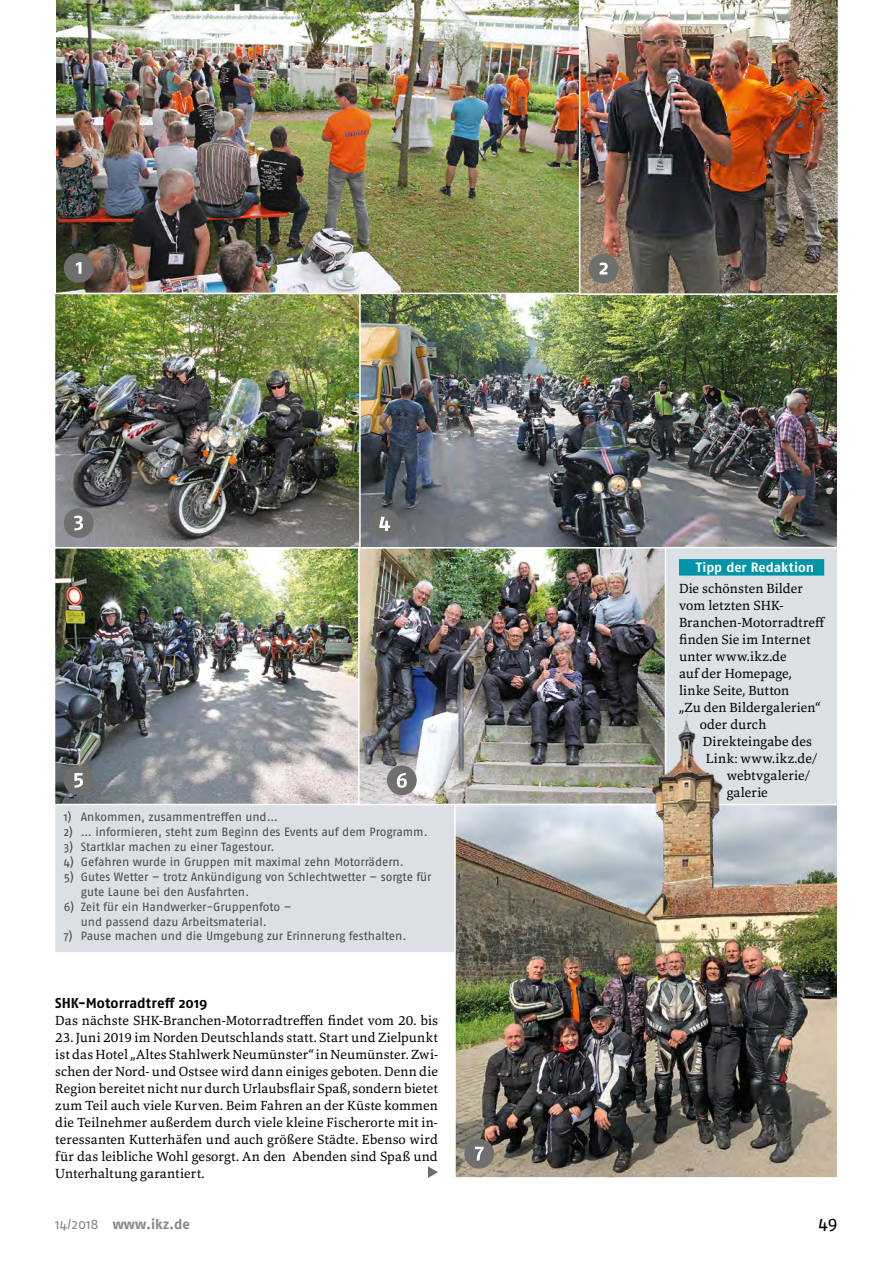
<style>
.page{position:relative;width:893px;height:1263px;background:#fff}
.page>*{position:absolute;margin:0;border:0;box-sizing:border-box;transform-origin:0 0}
.t1{font:18px "Fago OT";color:#000}
.IKZ_Zwischenhead_1_p{font:700 14.25px "Fago OT";letter-spacing:.005em;color:#000}
.t2{font:700 13.95px "Fago OT";color:#878786}
.IKZ_Grundschrift_ohn{font:13.8px/17px "Marbach";letter-spacing:.01em;color:#000;text-align:justify}
.Kasten_Head_p13{font:700 13.5px "Fago OT";color:#fff}
.IKZ_Bildunterschrift{font:12px/14.9px "Fago OT";letter-spacing:-.005em;color:#494948}
.s1{font-weight:400}
</style>
<div class="page">
<svg style="left:428px;top:1166px;width:10px;height:12px"></svg>
<img style="left:55px;top:294px;width:303px;height:252px">
<img style="left:358px;top:294px;width:479px;height:253px">
<div style="left:55px;top:803px;width:408px;height:150px;background:#dae0e3"></div>
<div style="left:54px;top:803px;width:410px;height:151px;border:2px solid #fff"></div>
<img style="left:56px;top:0;width:522px;height:293px">
<img style="left:578px;top:0;width:260px;height:296px">
<img style="left:54px;top:546px;width:303px;height:260px">
<img style="left:357px;top:546px;width:316px;height:260px">
<div style="left:64px;top:253px;width:30px;height:30px;background:#6f6f6e;border-radius:50%"></div>
<svg style="left:76px;top:262px;width:5px;height:12px"></svg>
<div style="left:589px;top:254px;width:29px;height:29px;background:#6f6f6e;border-radius:50%"></div>
<svg style="left:599px;top:263px;width:9px;height:11px"></svg>
<div style="left:64px;top:508px;width:30px;height:30px;background:#6f6f6e;border-radius:50%"></div>
<svg style="left:74px;top:516px;width:9px;height:14px"></svg>
<div style="left:370px;top:509px;width:30px;height:30px;background:#6f6f6e;border-radius:50%"></div>
<svg style="left:379px;top:517px;width:11px;height:14px"></svg>
<div style="left:64px;top:765px;width:30px;height:30px;background:#6f6f6e;border-radius:50%"></div>
<svg style="left:74px;top:773px;width:9px;height:15px"></svg>
<div style="left:387px;top:765px;width:30px;height:30px;background:#6f6f6e;border-radius:50%"></div>
<svg style="left:397px;top:773px;width:10px;height:15px"></svg>
<div style="left:665px;top:548px;width:173px;height:269px;background:#dae0e3"></div>
<div style="left:679px;top:559px;width:145px;height:17px;background:#0094a9"></div>
<div style="left:665px;top:547px;width:173px;height:271px;border:2px solid #fff"></div>
<img style="left:457px;top:807px;width:378px;height:369px">
<div style="left:454px;top:804px;width:384px;height:375px;border:2px solid #fff"></div>
<img style="left:459px;top:696px;width:374px;height:473px">
<div style="left:464px;top:1139px;width:30px;height:29px;background:#6f6f6e;border-radius:50%"></div>
<svg style="left:475px;top:1147px;width:9px;height:14px"></svg>
<p class="IKZ_Bildunterschrift" style="left:64px;top:810px;width:215px">1) Ankommen, zusammentreffen und…</p>
<p class="IKZ_Bildunterschrift" style="left:64px;top:825px;width:365px">2) … informieren, steht zum Beginn des Events auf dem Programm.</p>
<p class="IKZ_Bildunterschrift" style="left:64px;top:839px;width:212px">3) Startklar machen zu einer Tagestour.</p>
<p class="IKZ_Bildunterschrift" style="left:64px;top:854px;width:342px">4) Gefahren wurde in Gruppen mit maximal zehn Motorrädern.</p>
<p class="IKZ_Bildunterschrift" style="left:81px;top:869px;width:352px;text-indent:-17px">5) Gutes Wetter – trotz Ankündigung von Schlechtwetter – sorgte für gute Laune bei den Ausfahrten.</p>
<p class="IKZ_Bildunterschrift" style="left:81px;top:899px;width:212px;text-indent:-17px">6) Zeit für ein Handwerker-Gruppenfoto – und passend dazu Arbeitsmaterial.</p>
<p class="IKZ_Bildunterschrift" style="left:64px;top:929px;width:344px">7) Pause machen und die Umgebung zur Erinnerung festhalten.</p>
<p class="IKZ_Zwischenhead_1_p" style="left:55px;top:994px;width:154px">SHK-Motorradtreff 2019</p>
<p class="IKZ_Grundschrift_ohn" style="left:55px;top:1012px;width:384px">Das nächste SHK-Branchen-Motorradtreffen findet vom 20. bis</p>
<p class="IKZ_Grundschrift_ohn" style="left:55px;top:1029px;width:384px">23. Juni 2019 im Norden Deutschlands statt. Start und Zielpunkt ist das Hotel „Altes Stahlwerk Neumünster“ in Neumünster. Zwi&shy;schen der Nord- und Ostsee wird dann einiges geboten. Denn die Region bereitet nicht nur durch Urlaubsflair Spaß, sondern bietet zum Teil auch viele Kurven. Beim Fahren an der Küste kommen die Teilnehmer außerdem durch viele kleine Fischerorte mit in&shy;teressanten Kutterhäfen und auch größere Städte. Ebenso wird für das leibliche Wohl gesorgt. An den Abenden sind Spaß und Unterhaltung garantiert.</p>
<p class="Kasten_Head_p13" style="left:696px;top:559px;width:120px">Tipp der Redaktion</p>
<p class="IKZ_Grundschrift_ohn" style="left:679px;top:580px;width:126px">Die schönsten Bilder</p>
<p class="IKZ_Grundschrift_ohn" style="left:679px;top:597px;width:106px">vom letzten SHK-</p>
<p class="IKZ_Grundschrift_ohn" style="left:679px;top:614px;width:148px">Branchen-Motorradtreff</p>
<p class="IKZ_Grundschrift_ohn" style="left:679px;top:631px;width:133px">finden Sie im Internet</p>
<p class="IKZ_Grundschrift_ohn" style="left:679px;top:648px;width:109px">unter www.ikz.de</p>
<p class="IKZ_Grundschrift_ohn" style="left:679px;top:665px;width:114px">auf der Homepage,</p>
<p class="IKZ_Grundschrift_ohn" style="left:679px;top:682px;width:112px">linke Seite, Button</p>
<p class="IKZ_Grundschrift_ohn" style="left:679px;top:699px;width:143px">„Zu den Bildergalerien“</p>
<p class="IKZ_Grundschrift_ohn" style="left:700px;top:716px;width:68px">oder durch</p>
<p class="IKZ_Grundschrift_ohn" style="left:703px;top:733px;width:111px">Direkteingabe des</p>
<p class="IKZ_Grundschrift_ohn" style="left:706px;top:750px;width:113px">Link: www.ikz.de/</p>
<p class="IKZ_Grundschrift_ohn" style="left:727px;top:767px;width:85px">webtvgalerie/</p>
<p class="IKZ_Grundschrift_ohn" style="left:727px;top:784px;width:43px">galerie</p>
<p class="t2" style="left:55px;top:1216px;width:136px"><span class="s1">14/2018</span> www.ikz.de</p>
<h1 class="t1" style="left:818px;top:1212px;width:21px">49</h1>
</div>
